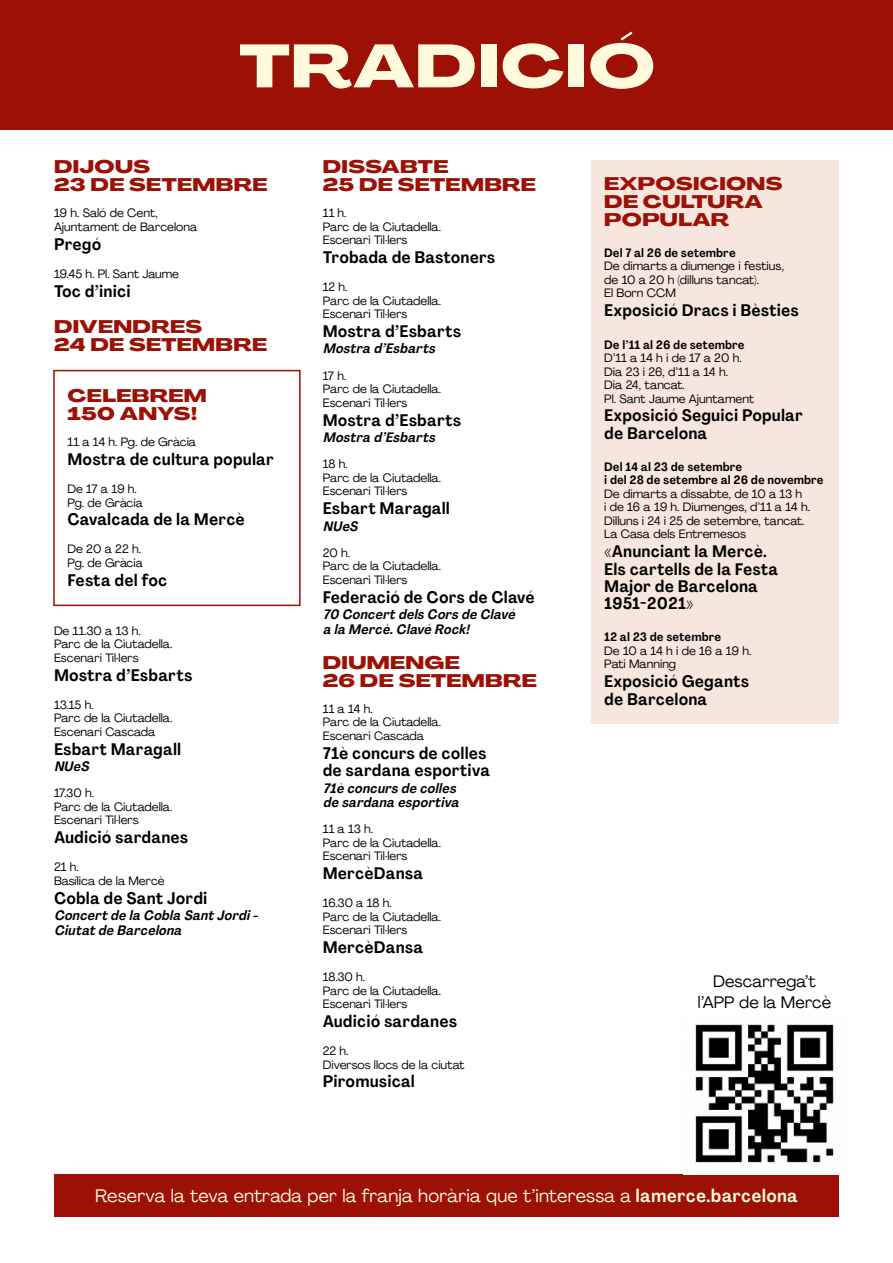
<style>
.page{position:relative;width:893px;height:1263px;background:#fff}
.page>*{position:absolute;margin:0;border:0;box-sizing:border-box;transform-origin:0 0}
.t1{font:800 60px "Agrandir Grand";letter-spacing:.02em;color:#fffbdc}
.t2{font:800 18px/18px "Agrandir Grand";letter-spacing:.02em;color:#9c1006}
.t3{font:18px "Agrandir";letter-spacing:.01em;color:#fffbdc}
.t4{font:700 16.5px/17.2px "Agrandir Text";letter-spacing:.005em;color:#000}
.t5{font:16.5px/21px "Agrandir";letter-spacing:.005em;color:#000;text-align:center}
.t6{font:italic 700 13.5px/14.7px "Agrandir Text";color:#000}
.t7{font:12px/13.5px "Agrandir";color:#000}
.t8{font:700 12px/13.5px "Agrandir Text";color:#000}
.s1{font-family:"Agrandir Text";font-weight:700}
</style>
<div class="page">
<div style="left:0;top:0;width:893px;height:130px;background:#9c1006"></div>
<div style="left:54px;top:1174px;width:785px;height:43px;background:#9c1006"></div>
<img style="left:695px;top:1024px;width:139px;height:139px">
<div style="left:591px;top:160px;width:248px;height:563px;background:#f6e6de"></div>
<div style="left:53px;top:370px;width:248px;height:236px;border:2px solid #9c1006"></div>
<h1 class="t1" style="left:239px;top:28px;width:417px">TRADICIÓ</h1>
<h2 class="t2" style="left:54px;top:158px;width:215px">DIJOUS<br>23 DE SETEMBRE</h2>
<p class="t7" style="left:54px;top:206px;width:145px">19 h. Saló de Cent,<br>Ajuntament de Barcelona</p>
<h3 class="t4" style="left:54px;top:235px;width:49px">Pregó</h3>
<p class="t7" style="left:54px;top:267px;width:127px">19.45 h. Pl. Sant Jaume</p>
<h3 class="t4" style="left:54px;top:282px;width:78px">Toc d’inici</h3>
<h2 class="t2" style="left:54px;top:318px;width:215px">DIVENDRES<br>24 DE SETEMBRE</h2>
<h2 class="t2" style="left:68px;top:387px;width:141px">CELEBREM<br>150 ANYS!</h2>
<p class="t7" style="left:68px;top:435px;width:130px">11 a 14 h. Pg. de Gràcia</p>
<h3 class="t4" style="left:68px;top:450px;width:208px">Mostra de cultura popular</h3>
<p class="t7" style="left:68px;top:482px;width:77px">De 17 a 19 h.<br>Pg. de Gràcia</p>
<h3 class="t4" style="left:68px;top:511px;width:179px">Cavalcada de la Mercè</h3>
<p class="t7" style="left:68px;top:542px;width:77px">De 20 a 22 h.<br>Pg. de Gràcia</p>
<h3 class="t4" style="left:68px;top:571px;width:101px">Festa del foc</h3>
<p class="t7" style="left:54px;top:624px;width:120px">De 11.30 a 13 h.<br>Parc de la Ciutadella.<br>Escenari Til·lers</p>
<h3 class="t4" style="left:54px;top:666px;width:140px">Mostra d’Esbarts</h3>
<p class="t7" style="left:54px;top:698px;width:120px">13.15 h.<br>Parc de la Ciutadella.<br>Escenari Cascada</p>
<h3 class="t4" style="left:54px;top:740px;width:129px">Esbart Maragall</h3>
<p class="t6" style="left:54px;top:759px;width:40px">NUeS</p>
<p class="t7" style="left:54px;top:786px;width:120px">17.30 h.<br>Parc de la Ciutadella.<br>Escenari Til·lers</p>
<h3 class="t4" style="left:54px;top:829px;width:136px">Audició sardanes</h3>
<p class="t7" style="left:54px;top:860px;width:112px">21 h.<br>Basílica de la Mercè</p>
<h3 class="t4" style="left:54px;top:889px;width:155px">Cobla de Sant Jordi</h3>
<p class="t6" style="left:54px;top:908px;width:209px">Concertde la Cobla SantJordi-<br>Ciutatde Barcelona</p>
<h2 class="t2" style="left:323px;top:158px;width:215px">DISSABTE<br>25 DE SETEMBRE</h2>
<p class="t7" style="left:323px;top:206px;width:120px">11 h.<br>Parc de la Ciutadella.<br>Escenari Til·lers</p>
<h3 class="t4" style="left:323px;top:249px;width:174px">Trobada de Bastoners</h3>
<p class="t7" style="left:323px;top:280px;width:120px">12 h.<br>Parc de la Ciutadella.<br>Escenari Til·lers</p>
<h3 class="t4" style="left:323px;top:323px;width:140px">Mostra d’Esbarts</h3>
<p class="t6" style="left:323px;top:341px;width:118px">Mostra d’Esbarts</p>
<p class="t7" style="left:323px;top:369px;width:120px">17 h.<br>Parc de la Ciutadella.<br>Escenari Til·lers</p>
<h3 class="t4" style="left:323px;top:411px;width:140px">Mostra d’Esbarts</h3>
<p class="t6" style="left:323px;top:430px;width:118px">Mostra d’Esbarts</p>
<p class="t7" style="left:323px;top:457px;width:120px">18 h.<br>Parc de la Ciutadella.<br>Escenari Til·lers</p>
<h3 class="t4" style="left:323px;top:500px;width:129px">Esbart Maragall</h3>
<p class="t6" style="left:323px;top:518px;width:40px">NUeS</p>
<p class="t7" style="left:323px;top:546px;width:120px">20 h.<br>Parc de la Ciutadella.<br>Escenari Til·lers</p>
<h3 class="t4" style="left:323px;top:588px;width:213px">Federació de Cors de Clavé</h3>
<p class="t6" style="left:323px;top:607px;width:197px">70 Concertdels Cors de Clavé a la Mercè.Clavé Rock!</p>
<h2 class="t2" style="left:323px;top:653px;width:216px">DIUMENGE<br>26 DE SETEMBRE</h2>
<p class="t7" style="left:323px;top:702px;width:120px">11 a 14 h.<br>Parc de la Ciutadella.<br>Escenari Cascada</p>
<h3 class="t4" style="left:323px;top:744px;width:169px">71è concurs de colles de sardana esportiva</h3>
<p class="t6" style="left:323px;top:780px;width:141px">71è concurs de colles de sardana esportiva</p>
<p class="t7" style="left:323px;top:822px;width:120px">11 a 13 h.<br>Parc de la Ciutadella.<br>Escenari Til·lers</p>
<h3 class="t4" style="left:323px;top:865px;width:102px">MercèDansa</h3>
<p class="t7" style="left:323px;top:896px;width:120px">16.30 a 18 h.<br>Parc de la Ciutadella.<br>Escenari Til·lers</p>
<h3 class="t4" style="left:323px;top:939px;width:102px">MercèDansa</h3>
<p class="t7" style="left:323px;top:970px;width:120px">18.30 h.<br>Parc de la Ciutadella.<br>Escenari Til·lers</p>
<h3 class="t4" style="left:323px;top:1012px;width:136px">Audició sardanes</h3>
<p class="t7" style="left:323px;top:1044px;width:143px">22 h.<br>Diversos llocs de la ciutat</p>
<h3 class="t4" style="left:323px;top:1073px;width:94px">Piromusical</h3>
<h2 class="t2" style="left:604px;top:175px;width:180px">EXPOSICIONS<br>DE CULTURA<br>POPULAR</h2>
<p class="t8" style="left:604px;top:246px;width:133px">Del 7 al 26 de setembre</p>
<p class="t7" style="left:604px;top:259px;width:181px">De dimarts a diumenge i festius, de 10 a 20 h (dilluns tancat).<br>El Born CCM</p>
<h3 class="t4" style="left:604px;top:302px;width:196px">Exposició Dracs i Bèsties</h3>
<p class="t8" style="left:604px;top:338px;width:142px">De l’11 al 26 de setembre</p>
<p class="t7" style="left:604px;top:351px;width:152px">D’11 a 14 h i de 17 a 20 h.<br>Dia 23 i 26, d’11 a 14 h.<br>Dia 24, tancat.<br>Pl. Sant Jaume Ajuntament</p>
<h3 class="t4" style="left:604px;top:407px;width:200px">Exposició Seguici Popular de Barcelona</h3>
<p class="t8" style="left:604px;top:460px;width:221px">Del 14 al 23 de setembre<br>i del 28 de setembre al 26 de novembre</p>
<p class="t7" style="left:604px;top:487px;width:207px">De dimarts a dissabte, de 10 a 13 h<br>i de 16 a 19 h. Diumenges, d’11 a 14 h.<br>Dilluns i 24 i 25 de setembre, tancat.<br>La Casa dels Entremesos</p>
<h3 class="t4" style="left:604px;top:543px;width:176px">«Anunciant la Mercè.<br>Els cartells de la Festa<br>Major de Barcelona<br>1951-2021»</h3>
<p class="t8" style="left:604px;top:630px;width:119px">12 al 23 de setembre</p>
<p class="t7" style="left:604px;top:644px;width:149px">De 10 a 14 h i de 16 a 19 h.<br>Pati Manning</p>
<h3 class="t4" style="left:604px;top:673px;width:146px">Exposició Gegants de Barcelona</h3>
<h3 class="t5" style="left:698px;top:970px;width:135px">Descarrega’t l’APP de la Mercè</h3>
<h2 class="t3" style="left:95px;top:1184px;width:704px">Reserva la teva entrada per la franja horària que t’interessa a <span class="s1">lamerce.barcelona</span></h2>
</div>
